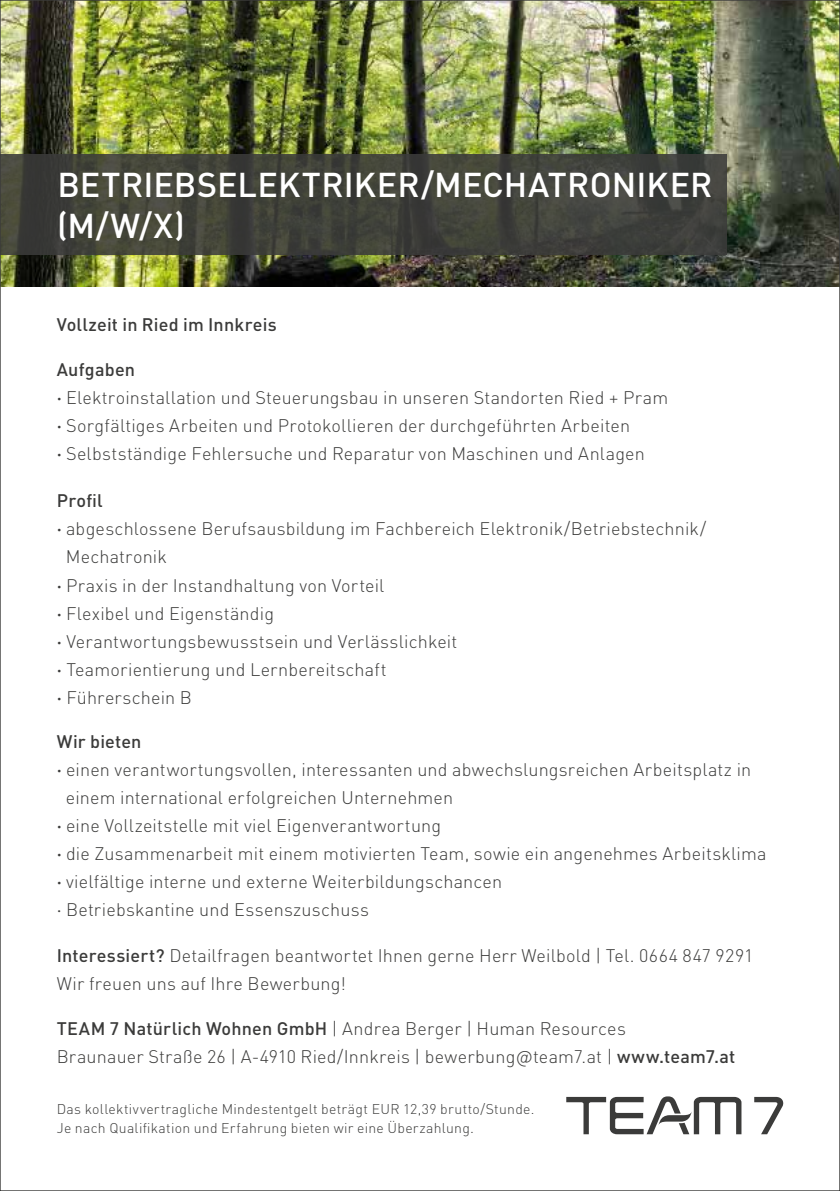
<style>
.page{position:relative;width:840px;height:1191px;background:#fff}
.page>*{position:absolute;margin:0;border:0;box-sizing:border-box;transform-origin:0 0}
.t1{font:500 34px/40.8px "Team 7 DIN Pro";color:#fff}
.t2{font:300 18px/28px "Team 7 DIN Pro";letter-spacing:.01em;color:#3b3b3a}
.t3{font:500 18px "Team 7 DIN Pro";letter-spacing:.01em;color:#3b3b3a}
.t4{font:300 14px/18.8px "Team 7 DIN Pro";letter-spacing:.02em;color:#3b3b3a}
.s1{font-weight:500}
.s2{font-weight:400}
.s3{font-size:14.8px}
</style>
<div class="page">
<img style="left:2px;top:2px;width:835px;height:285px">
<svg style="left:754px;top:1097px;width:30px;height:37px"></svg>
<svg style="left:566px;top:1096px;width:175px;height:38px"></svg>
<svg style="left:2px;top:154px;width:724px;height:101px;background:#40423a"></svg>
<h1 class="t1" style="left:57px;top:163px;width:656px">BETRIEBSELEKTRIKER/MECHATRONIKER (M/W/X)</h1>
<p class="t3" style="left:57px;top:313px;width:221px">Vollzeit in Ried im Innkreis</p>
<p class="t2" style="left:57px;top:355px;width:612px"><span class="s1">Aufgaben<br>∤</span> Elektroinstallation und Steuerungsbau in unseren Standorten Ried + Pram <span class="s1">∤</span> Sorgfältiges Arbeiten und Protokollieren der durchgeführten Arbeiten<br><span class="s1">∤</span> Selbstständige Fehlersuche und Reparatur von Maschinen und Anlagen</p>
<p class="t3" style="left:57px;top:489px;width:48px">Profil</p>
<p class="t2" style="left:57px;top:515px;width:650px"><span class="s1">∤</span> abgeschlossene Berufsausbildung im Fachbereich Elektronik/Betriebstechnik/</p>
<p class="t2" style="left:66px;top:543px;width:102px">Mechatronik</p>
<p class="t2" style="left:57px;top:571px;width:329px"><span class="s1">∤</span> Praxis in der Instandhaltung von Vorteil</p>
<p class="t2" style="left:57px;top:599px;width:219px"><span class="s1">∤</span> Flexibel und Eigenständig</p>
<p class="t2" style="left:57px;top:627px;width:402px"><span class="s1">∤</span> Verantwortungsbewusstsein und Verlässlichkeit</p>
<p class="t2" style="left:57px;top:655px;width:331px"><span class="s1">∤</span> Teamorientierung und Lernbereitschaft</p>
<p class="t2" style="left:57px;top:683px;width:137px"><span class="s1">∤</span> Führerschein B</p>
<p class="t3" style="left:57px;top:729px;width:86px">Wir bieten</p>
<p class="t2" style="left:57px;top:755px;width:695px"><span class="s1">∤</span> einen verantwortungsvollen, interessanten und abwechslungsreichen Arbeitsplatz in</p>
<p class="t2" style="left:66px;top:783px;width:389px">einem international erfolgreichen Unternehmen</p>
<p class="t2" style="left:57px;top:811px;width:386px"><span class="s1">∤</span> eine Vollzeitstelle mit viel Eigenverantwortung</p>
<p class="t2" style="left:57px;top:839px;width:711px"><span class="s1">∤</span> die Zusammenarbeit mit einem motivierten Team, sowie ein angenehmes Arbeitsklima</p>
<p class="t2" style="left:57px;top:867px;width:446px"><span class="s1">∤</span> vielfältige interne und externe Weiterbildungschancen</p>
<p class="t2" style="left:57px;top:895px;width:313px"><span class="s2">∤</span> Betriebskantine und Essenszuschuss</p>
<p class="t2" style="left:57px;top:941px;width:698px"><span class="s1">Interessiert?</span> Detailfragen beantwortet Ihnen gerne Herr Weilbold | Tel. 0664 847 9291<br>Wir freuen uns auf Ihre Bewerbung!</p>
<p class="t2" style="left:57px;top:1014px;width:679px"><span class="s1">TEAM 7 Natürlich Wohnen GmbH</span> | Andrea Berger | Human Resources<br>Braunauer Straße 26 | A-4910 Ried/Innkreis | bewerbung@team7.at | <span class="s1">www.team7.at</span></p>
<p class="t4" style="left:57px;top:1099px;width:479px">Das kollektivvertragliche Mindestentgelt beträgt EUR 12,39 brutto/Stunde.<br>Je nach Qualifikation und Erfahrung bieten wir eine Überzahlung<span class="s3">.</span></p>
</div>
